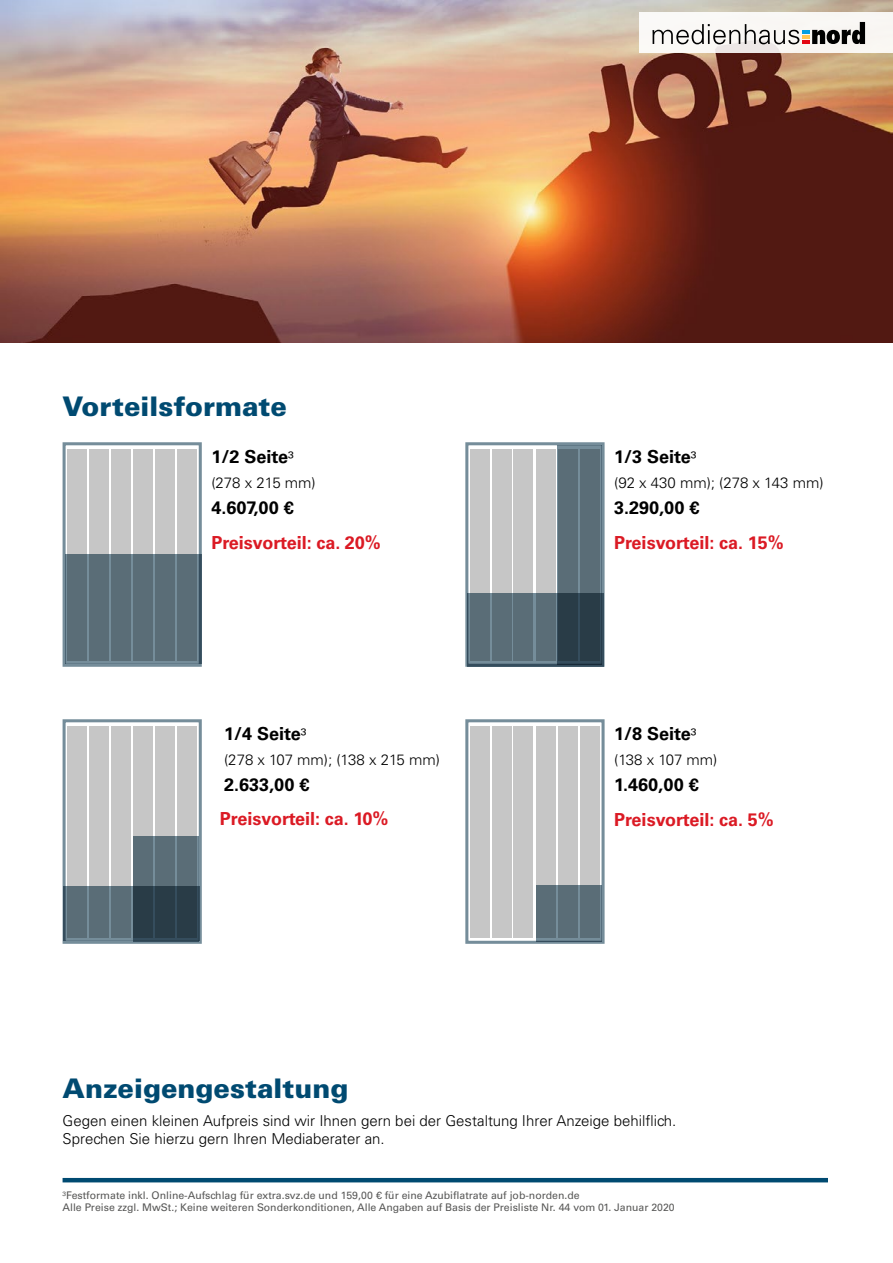
<style>
.page{position:relative;width:893px;height:1263px;background:#fff}
.page>*{position:absolute;margin:0;border:0;box-sizing:border-box;transform-origin:0 0}
.t1{font:900 27px "Univers";color:#004a71}
.t2{font:700 18px "Univers";color:#db1a24}
.t3{font:700 18px "Univers";color:#000}
.t4{font:300 15px/18px "Univers";color:#000}
.t5{font:10.5px/12px "Univers";color:#575756}
.s1{font-weight:400;font-size:16.5px}
</style>
<div class="page">
<img style="left:0;top:0;width:892px;height:342px">
<div style="left:63px;top:442px;width:139px;height:225px;border:3px solid #758d9a"></div>
<div style="left:67px;top:449px;width:20px;height:211px;background:#c6c6c6"></div>
<div style="left:89px;top:449px;width:20px;height:211px;background:#c6c6c6"></div>
<div style="left:111px;top:449px;width:20px;height:211px;background:#c6c6c6"></div>
<div style="left:133px;top:449px;width:20px;height:211px;background:#c6c6c6"></div>
<div style="left:155px;top:449px;width:20px;height:211px;background:#c6c6c6"></div>
<div style="left:177px;top:449px;width:20px;height:211px;background:#c6c6c6"></div>
<svg style="left:65px;top:554px;width:137px;height:110px;background:#5c6f7a"></svg>
<div style="left:63px;top:719px;width:139px;height:225px;border:3px solid #758d9a"></div>
<div style="left:67px;top:726px;width:20px;height:211px;background:#c6c6c6"></div>
<div style="left:89px;top:726px;width:20px;height:211px;background:#c6c6c6"></div>
<div style="left:111px;top:726px;width:20px;height:211px;background:#c6c6c6"></div>
<div style="left:133px;top:726px;width:20px;height:211px;background:#c6c6c6"></div>
<div style="left:155px;top:726px;width:20px;height:211px;background:#c6c6c6"></div>
<div style="left:177px;top:726px;width:20px;height:211px;background:#c6c6c6"></div>
<svg style="left:63px;top:886px;width:70px;height:55px;background:#5c707b"></svg>
<svg style="left:133px;top:836px;width:66px;height:106px;background:#425560"></svg>
<div style="left:639px;top:13px;width:254px;height:40px;background:linear-gradient(to bottom,#f9f8f6,#f7f4f0)"></div>
<svg style="left:652px;top:22px;width:213px;height:22px"></svg>
<hr style="left:63px;top:1178px;width:765px;height:4px;background:#004a71">
<div style="left:465px;top:442px;width:140px;height:225px;border:3px solid #758d9a"></div>
<div style="left:470px;top:449px;width:20px;height:211px;background:#c6c6c6"></div>
<div style="left:492px;top:449px;width:20px;height:211px;background:#c6c6c6"></div>
<div style="left:513px;top:449px;width:20px;height:211px;background:#c6c6c6"></div>
<div style="left:536px;top:449px;width:20px;height:211px;background:#c6c6c6"></div>
<svg style="left:467px;top:593px;width:137px;height:74px;background:#596d78"></svg>
<svg style="left:558px;top:445px;width:44px;height:220px;background:#4c5f6a"></svg>
<div style="left:465px;top:719px;width:140px;height:225px;border:3px solid #758d9a"></div>
<div style="left:470px;top:726px;width:20px;height:211px;background:#c6c6c6"></div>
<div style="left:492px;top:726px;width:20px;height:211px;background:#c6c6c6"></div>
<div style="left:513px;top:726px;width:20px;height:211px;background:#c6c6c6"></div>
<div style="left:536px;top:726px;width:20px;height:211px;background:#c6c6c6"></div>
<div style="left:558px;top:726px;width:20px;height:211px;background:#c6c6c6"></div>
<div style="left:580px;top:726px;width:20px;height:211px;background:#c6c6c6"></div>
<svg style="left:536px;top:885px;width:66px;height:57px;background:#5c707a"></svg>
<h1 class="t1" style="left:63px;top:389px;width:226px">Vorteilsformate</h1>
<h2 class="t3" style="left:211px;top:446px;width:84px">1/2 Seite<span class="s1">³</span></h2>
<h3 class="t4" style="left:211px;top:474px;width:106px">(278 x 215 mm)</h3>
<h2 class="t3" style="left:211px;top:497px;width:84px">4.607,00 €</h2>
<h2 class="t2" style="left:211px;top:532px;width:171px">Preisvorteil: ca. 20%</h2>
<h2 class="t3" style="left:224px;top:723px;width:84px">1/4 Seite<span class="s1">³</span></h2>
<h3 class="t4" style="left:224px;top:751px;width:217px">(278 x 107 mm); (138 x 215 mm)</h3>
<h2 class="t3" style="left:224px;top:774px;width:87px">2.633,00 €</h2>
<h2 class="t2" style="left:220px;top:808px;width:170px">Preisvorteil: ca. 10%</h2>
<h1 class="t1" style="left:63px;top:1072px;width:287px">Anzeigengestaltung</h1>
<h2 class="t3" style="left:614px;top:446px;width:84px">1/3 Seite<span class="s1">³</span></h2>
<h3 class="t4" style="left:614px;top:474px;width:211px">(92 x 430 mm); (278 x 143 mm)</h3>
<h2 class="t3" style="left:614px;top:497px;width:87px">3.290,00 €</h2>
<h2 class="t2" style="left:614px;top:532px;width:171px">Preisvorteil: ca. 15%</h2>
<h2 class="t3" style="left:614px;top:723px;width:84px">1/8 Seite<span class="s1">³</span></h2>
<h3 class="t4" style="left:614px;top:751px;width:105px">(138 x 107 mm)</h3>
<h2 class="t3" style="left:614px;top:774px;width:86px">1.460,00 €</h2>
<h2 class="t2" style="left:614px;top:809px;width:161px">Preisvorteil: ca. 5%</h2>
<h3 class="t4" style="left:63px;top:1112px;width:615px">Gegen einen kleinen Aufpreis sind wir Ihnen gern bei der Gestaltung Ihrer Anzeige behilflich.<br>Sprechen Sie hierzu gern Ihren Mediaberater an.</h3>
<p class="t5" style="left:63px;top:1189px;width:614px">³Festformate inkl. Online-Aufschlag für extra.svz.de und 159,00 € für eine Azubiflatrate auf job-norden.de<br>Alle Preise zzgl. MwSt.; Keine weiteren Sonderkonditionen, Alle Angaben auf Basis der Preisliste Nr. 44 vom 01. Januar 2020</p>
</div>
